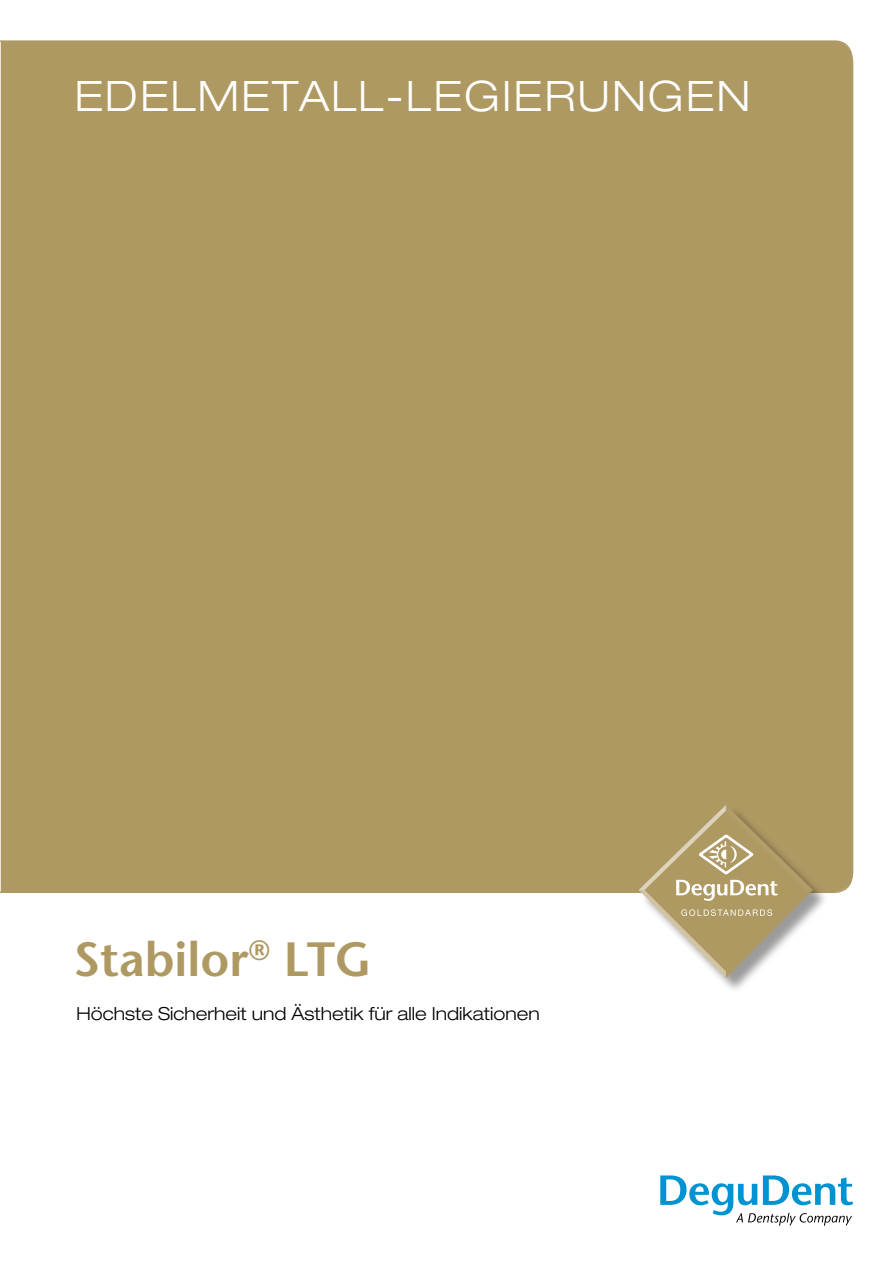
<style>
.page{position:relative;width:893px;height:1263px;background:#fff}
.page>*{position:absolute;margin:0;border:0;box-sizing:border-box;transform-origin:0 0}
.t1{font:600 48px "Stone Sans";color:#ae9962}
.t2{font:300 expanded 42px "Helvetica Neue LT Pro";letter-spacing:.05em;color:#fff}
.t3{font:300 expanded 18px "Helvetica Neue LT Pro";color:#000}
</style>
<div class="page">
<svg style="left:660px;top:1175px;width:193px;height:51px"></svg>
<div style="left:0;top:40px;width:853px;height:853px;background:#ae9962"></div>
<div style="left:639px;top:805px;width:189px;height:187px;background:#000;opacity:.4"></div>
<svg style="left:639px;top:805px;width:174px;height:173px"></svg>
<h2 class="t2" style="left:74px;top:71px;width:197px">Edelmeta</h2>
<h2 class="t2" style="left:332px;top:71px;width:420px">ll-Legierungen</h2>
<h1 class="t1" style="left:74px;top:930px;width:300px">Stabilor<sup>®</sup> LTG</h1>
<p class="t3" style="left:77px;top:1002px;width:465px">Höchste Sicherheit und Ästhetik für alle Indikationen</p>
</div>
